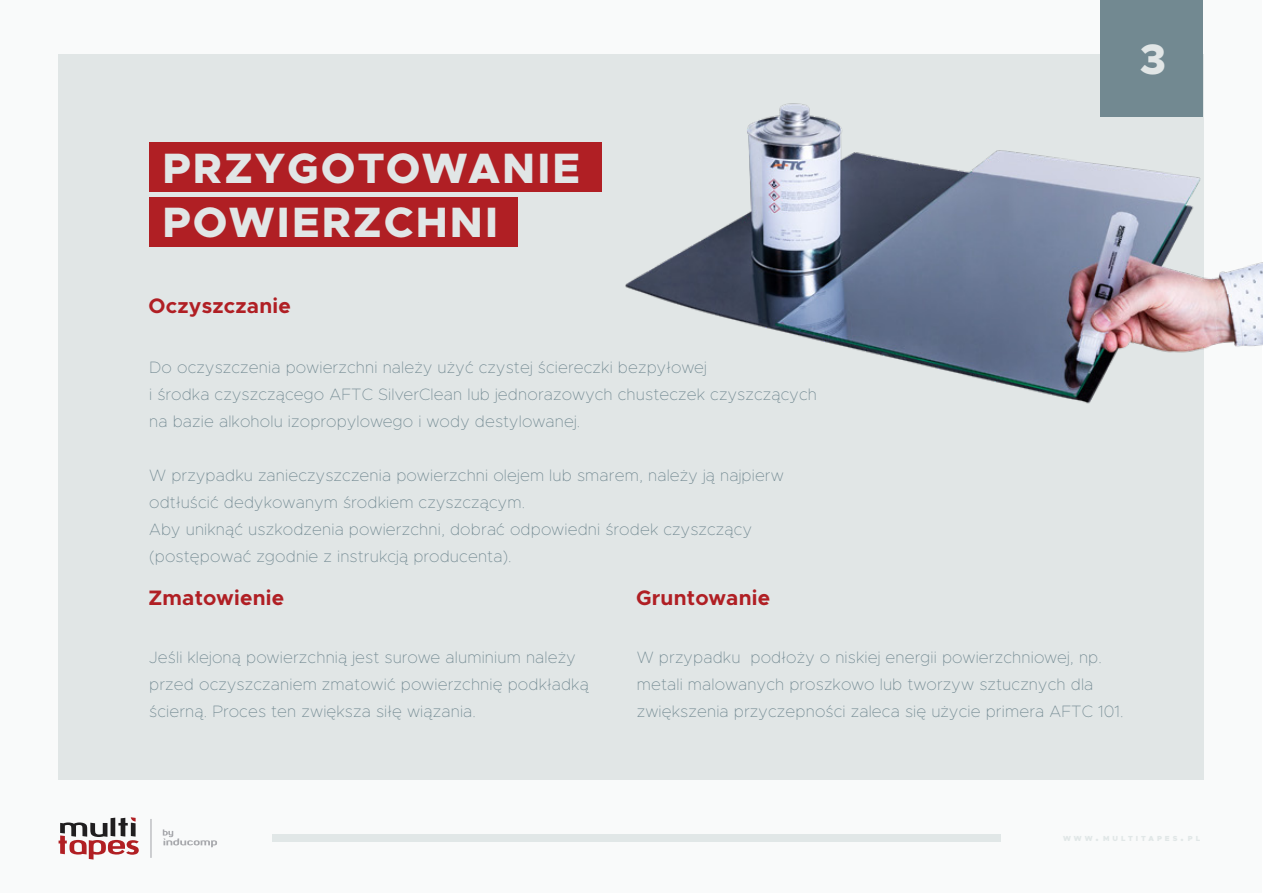
<style>
.page{position:relative;width:1263px;height:893px;background:#fff}
.page>*{position:absolute;margin:0;border:0;box-sizing:border-box;transform-origin:0 0}
.t1{font:800 42.6px/54.4px "Metropolis";letter-spacing:.05em;color:#e1e6e6}
.t2{font:700 21px "Metropolis";letter-spacing:.01em;color:#b01f24}
.t3{font:100 16.5px/27px "Metropolis";letter-spacing:.01em;color:#728991}
.t4{font:900 7.35px "Metropolis";letter-spacing:.4em;color:#e1e7e7}
.s1{font-size:10.5px}
</style>
<div class="page">
<div style="left:1px;top:0;width:1261px;height:893px;background:#f9fafa"></div>
<img style="left:58px;top:68px;width:1205px;height:792px">
<svg style="left:59px;top:817px;width:80px;height:42px"></svg>
<svg style="left:163px;top:829px;width:54px;height:18px"></svg>
<svg style="left:151px;top:819px;width:1px;height:39px"></svg>
<div style="left:272px;top:835px;width:728px;height:7px;background:#e1e7e7"></div>
<div style="left:150px;top:143px;width:452px;height:49px;background:#b01f24"></div>
<div style="left:150px;top:197px;width:367px;height:49px;background:#b01f24"></div>
<div style="left:1100px;top:0;width:103px;height:117px;background:#728991"></div>
<h1 class="t1" style="left:1140px;top:32px;width:28px">3</h1>
<h1 class="t1" style="left:162px;top:141px;width:419px">PRZYGOTOWANIE<br>POWIERZCHNI</h1>
<p class="t2" style="left:148px;top:293px;width:144px">Oczyszczanie</p>
<p class="t3" style="left:149px;top:354px;width:669px">Do oczyszczenia powierzchni należy użyć czystej ściereczki bezpyłowej<br>i środka czyszczącego AFTC SilverClean lub jednorazowych chusteczek czyszczących na bazie alkoholu izopropylowego i wody destylowanej.</p>
<p class="t3" style="left:149px;top:462px;width:636px">W przypadku zanieczyszczenia powierzchni olejem lub smarem, należy ją najpierw odtłuścić dedykowanym środkiem czyszczącym.<br>Aby uniknąć uszkodzenia powierzchni, dobrać odpowiedni środek czyszczący (postępować zgodnie z instrukcją producenta).</p>
<p class="t2" style="left:148px;top:584px;width:137px">Zmatowienie</p>
<p class="t3" style="left:149px;top:643px;width:441px">Jeśli klejoną powierzchnią jest surowe aluminium należy przed oczyszczaniem zmatowić powierzchnię podkładką ścierną. Proces ten zwiększa siłę wiązania.</p>
<p class="t2" style="left:636px;top:584px;width:136px">Gruntowanie</p>
<p class="t3" style="left:637px;top:643px;width:488px">W przypadku podłoży o niskiej energii powierzchniowej, np. metali malowanych proszkowo lub tworzyw sztucznych dla zwiększenia przyczepności zaleca się użycie primera AFTC 101.</p>
<p class="t4" style="left:1063px;top:834px;width:139px">WWW<span class="s1">.</span> MULTITAPES<span class="s1">.</span> PL</p>
</div>
